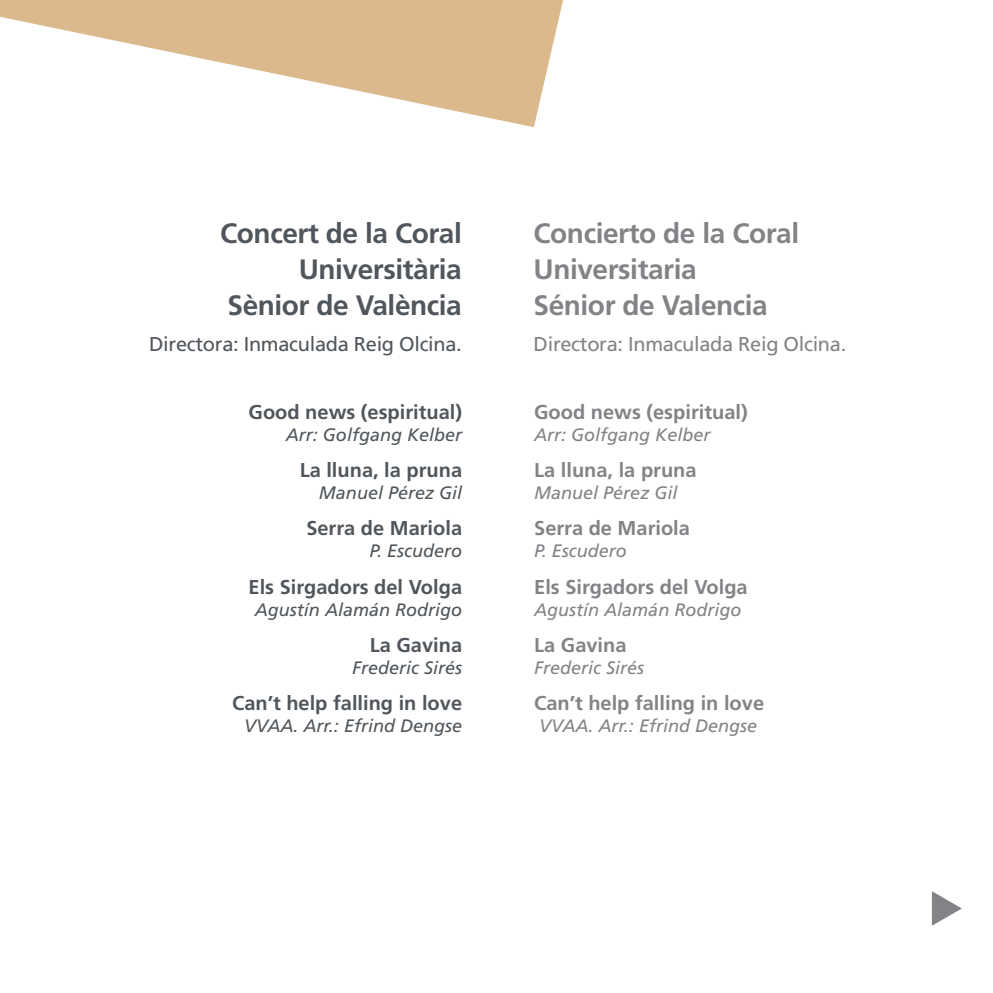
<style>
.page{position:relative;width:993px;height:993px;background:#fff}
.page>*{position:absolute;margin:0;border:0;box-sizing:border-box;transform-origin:0 0}
.t1{font:700 28px/36px "Frutiger LT Std";letter-spacing:-.015em;color:#818386}
.t2{font:700 28px/36px "Frutiger LT Std";letter-spacing:-.015em;color:#50565b;text-align:right}
.t3{font:700 20px "Frutiger";color:#50565b}
.t4{font:700 20px "Frutiger";color:#818386}
.t5{font:20px "Frutiger LT Std";letter-spacing:-.015em;color:#50565b}
.t6{font:20px "Frutiger LT Std";letter-spacing:-.015em;color:#818386}
.t7{font:italic 18px "Frutiger";color:#50565b}
.t8{font:italic 18px "Frutiger";color:#818386}
</style>
<div class="page">
<svg style="left:0;top:0;width:563px;height:127px;fill:#dbb98d"></svg>
<svg style="left:931px;top:891px;width:30px;height:34px"></svg>
<h1 class="t2" style="left:220px;top:215px;width:243px">Concert de la Coral<br>Universitària<br>Sènior de València</h1>
<p class="t5" style="left:149px;top:332px;width:314px">Directora: Inmaculada Reig Olcina.</p>
<p class="t3" style="left:248px;top:400px;width:215px">Good news (espiritual)</p>
<p class="t7" style="left:286px;top:424px;width:178px">Arr: Golfgang Kelber</p>
<p class="t3" style="left:299px;top:458px;width:164px">La lluna, la pruna</p>
<p class="t7" style="left:319px;top:482px;width:145px">Manuel Pérez Gil</p>
<p class="t3" style="left:306px;top:516px;width:157px">Serra de Mariola</p>
<p class="t7" style="left:369px;top:540px;width:94px">P. Escudero</p>
<p class="t3" style="left:248px;top:574px;width:215px">Els Sirgadors del Volga</p>
<p class="t7" style="left:255px;top:598px;width:209px">Agustín Alamán Rodrigo</p>
<p class="t3" style="left:369px;top:632px;width:94px">La Gavina</p>
<p class="t7" style="left:352px;top:656px;width:112px">Frederic Sirés</p>
<p class="t3" style="left:232px;top:690px;width:231px">Can’t help falling in love</p>
<p class="t7" style="left:244px;top:714px;width:219px">VVAA. Arr.: Efrind Dengse</p>
<h1 class="t1" style="left:533px;top:215px;width:267px">Concierto de la Coral<br>Universitaria<br>Sénior de Valencia</h1>
<p class="t6" style="left:533px;top:332px;width:314px">Directora: Inmaculada Reig Olcina.</p>
<p class="t4" style="left:534px;top:400px;width:215px">Good news (espiritual)</p>
<p class="t8" style="left:534px;top:424px;width:178px">Arr: Golfgang Kelber</p>
<p class="t4" style="left:534px;top:458px;width:164px">La lluna, la pruna</p>
<p class="t8" style="left:534px;top:482px;width:145px">Manuel Pérez Gil</p>
<p class="t4" style="left:534px;top:516px;width:157px">Serra de Mariola</p>
<p class="t8" style="left:534px;top:540px;width:94px">P. Escudero</p>
<p class="t4" style="left:534px;top:574px;width:215px">Els Sirgadors del Volga</p>
<p class="t8" style="left:534px;top:598px;width:209px">Agustín Alamán Rodrigo</p>
<p class="t4" style="left:534px;top:632px;width:94px">La Gavina</p>
<p class="t8" style="left:534px;top:656px;width:112px">Frederic Sirés</p>
<p class="t4" style="left:534px;top:690px;width:231px">Can’t help falling in love</p>
<p class="t8" style="left:539px;top:714px;width:219px">VVAA. Arr.: Efrind Dengse</p>
</div>
